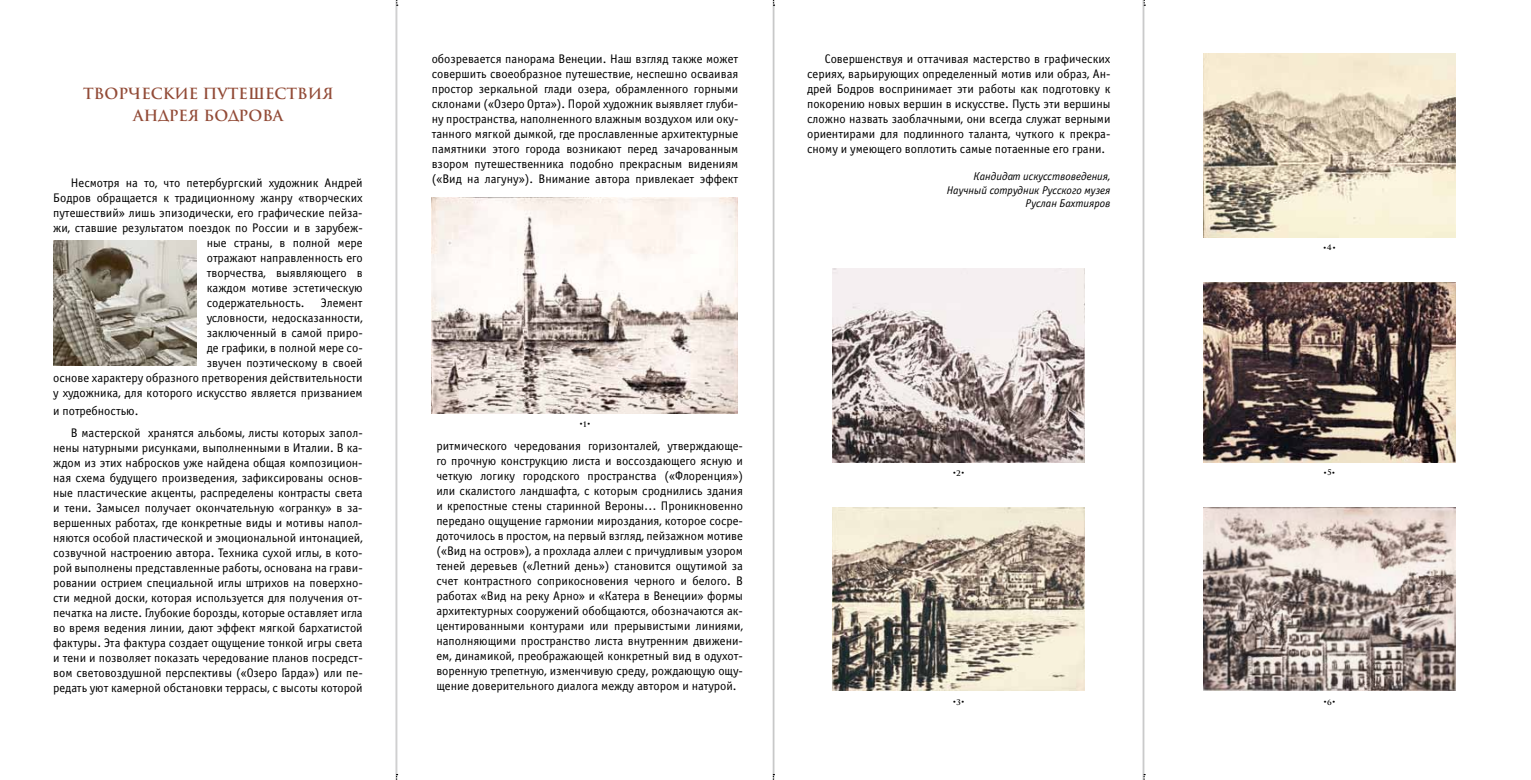
<style>
.page{position:relative;width:1531px;height:780px;background:#fff}
.page>*{position:absolute;margin:0;border:0;box-sizing:border-box;transform-origin:0 0}
.t1{font:700 16.25px "Trajan Cyr";color:#000}
.t2{font:700 15px/22.5px "Trajan Cyr";color:#924b37;text-align:center}
.t3{font:12.5px/15px "Officina Sans C";color:#000;text-align:justify}
.t4{font:italic 11.25px/13.5px "Officina Sans C";color:#000;text-align:right}
</style>
<div class="page">
<img style="left:53px;top:241px;width:143px;height:125px">
<img style="left:1203px;top:282px;width:252px;height:180px">
<img style="left:833px;top:508px;width:251px;height:182px">
<img style="left:1203px;top:53px;width:252px;height:184px">
<img style="left:833px;top:269px;width:251px;height:194px">
<img style="left:1203px;top:508px;width:252px;height:182px">
<img style="left:432px;top:197px;width:306px;height:217px">
<svg style="left:395px;top:0;width:4px;height:779px"></svg>
<svg style="left:772px;top:0;width:3px;height:779px;background:#dcdddd"></svg>
<svg style="left:1142px;top:0;width:4px;height:779px"></svg>
<p class="t2" style="left:83px;top:82px;width:252px">Творческие путешествия<br>Андрея Бодрова</p>
<p class="t3" style="left:71px;top:175px;width:293px">Несмотря на то, что петербургский художник Андрей</p>
<p class="t3" style="left:53px;top:190px;width:311px">Бодров обращается к традиционному жанру «творческих</p>
<p class="t3" style="left:53px;top:205px;width:311px">путешествий» лишь эпизодически, его графические пейза-</p>
<p class="t3" style="left:53px;top:220px;width:311px">жи, ставшие результатом поездок по России и в зарубеж-</p>
<p class="t3" style="left:207px;top:235px;width:157px">ные страны, в полной мере</p>
<p class="t3" style="left:207px;top:250px;width:157px">отражают направленность его</p>
<p class="t3" style="left:207px;top:265px;width:157px">творчества, выявляющего в</p>
<p class="t3" style="left:207px;top:280px;width:157px">каждом мотиве эстетическую</p>
<p class="t3" style="left:207px;top:295px;width:99px">содержательность.</p>
<p class="t3" style="left:53px;top:295px;width:311px;text-align:right">Элемент<br>условности, недосказанности,<br>заключенный в самой приро-<br>де графики, в полной мере со-<br>звучен поэтическому в своей<br>основе характеру образного претворения действительности у художника, для которого искусство является призванием</p>
<p class="t3" style="left:71px;top:400px;width:293px;line-height:22.1px;text-indent:-18px">и потребностью.<br>В мастерской хранятся альбомы, листы которых запол-</p>
<p class="t3" style="left:53px;top:440px;width:311px">нены натурными рисунками, выполненными в Италии. В ка&shy;ждом из этих набросков уже найдена общая композицион&shy;ная схема будущего произведения, зафиксированы основ&shy;ные пластические акценты, распределены контрасты света и тени. Замысел получает окончательную «огранку» в за&shy;вершенных работах, где конкретные виды и мотивы напол&shy;няются особой пластической и эмоциональной интонацией, созвучной настроению автора. Техника сухой иглы, в кото&shy;рой выполнены представленные работы, основана на грави&shy;ровании острием специальной иглы штрихов на поверхно&shy;сти медной доски, которая используется для получения от&shy;печатка на листе. Глубокие борозды, которые оставляет игла во время ведения линии, дают эффект мягкой бархатистой фактуры. Эта фактура создает ощущение тонкой игры света и тени и позволяет показать чередование планов посредст&shy;вом световоздушной перспективы («Озеро Гарда») или пе&shy;редать уют камерной обстановки террасы, с высоты которой</p>
<p class="t3" style="left:432px;top:51px;width:308px">обозревается панорама Венеции. Наш взгляд также может совершить своеобразное путешествие, неспешно осваивая простор зеркальной глади озера, обрамленного горными склонами («Озеро Орта»). Порой художник выявляет глуби&shy;ну пространства, наполненного влажным воздухом или оку&shy;танного мягкой дымкой, где прославленные архитектурные памятники этого города возникают перед зачарованным взором путешественника подобно прекрасным видениям («Вид на лагуну»). Внимание автора привлекает эффект</p>
<p class="t3" style="left:807px;top:51px;width:305px;text-indent:18px">Совершенствуя и оттачивая мастерство в графических сериях, варьирующих определенный мотив или образ, Ан&shy;дрей Бодров воспринимает эти работы как подготовку к покорению новых вершин в искусстве. Пусть эти вершины сложно назвать заоблачными, они всегда служат верными ориентирами для подлинного таланта, чуткого к прекра&shy;сному и умеющего воплотить самые потаенные его грани.</p>
<p class="t4" style="left:947px;top:170px;width:165px">Кандидат искусствоведения,<br>Научный сотрудник Русского музея<br>Руслан Бахтияров</p>
<h1 class="t1" style="left:579px;top:414px;width:13px">·<sup>1</sup>·</h1>
<p class="t3" style="left:436px;top:438px;width:308px">ритмического чередования горизонталей, утверждающе&shy;го прочную конструкцию листа и воссоздающего ясную и четкую логику городского пространства («Флоренция») или скалистого ландшафта, с которым сроднились здания и крепостные стены старинной Вероны… Проникновенно передано ощущение гармонии мироздания, которое сосре&shy;доточилось в простом, на первый взгляд, пейзажном мотиве («Вид на остров»), а прохлада аллеи с причудливым узором теней деревьев («Летний день») становится ощутимой за счет контрастного соприкосновения черного и белого. В работах «Вид на реку Арно» и «Катера в Венеции» формы архитектурных сооружений обобщаются, обозначаются ак&shy;центированными контурами или прерывистыми линиями, наполняющими пространство листа внутренним движени&shy;ем, динамикой, преображающей конкретный вид в одухот&shy;воренную трепетную, изменчивую среду, рождающую ощу&shy;щение доверительного диалога между автором и натурой.</p>
<h1 class="t1" style="left:952px;top:463px;width:14px">·<sup>2</sup>·</h1>
<h1 class="t1" style="left:952px;top:692px;width:14px">·<sup>3</sup>·</h1>
<h1 class="t1" style="left:1323px;top:238px;width:15px">·<sup>4</sup>·</h1>
<h1 class="t1" style="left:1323px;top:463px;width:14px">·<sup>5</sup>·</h1>
<h1 class="t1" style="left:1323px;top:692px;width:14px">·<sup>6</sup>·</h1>
</div>
